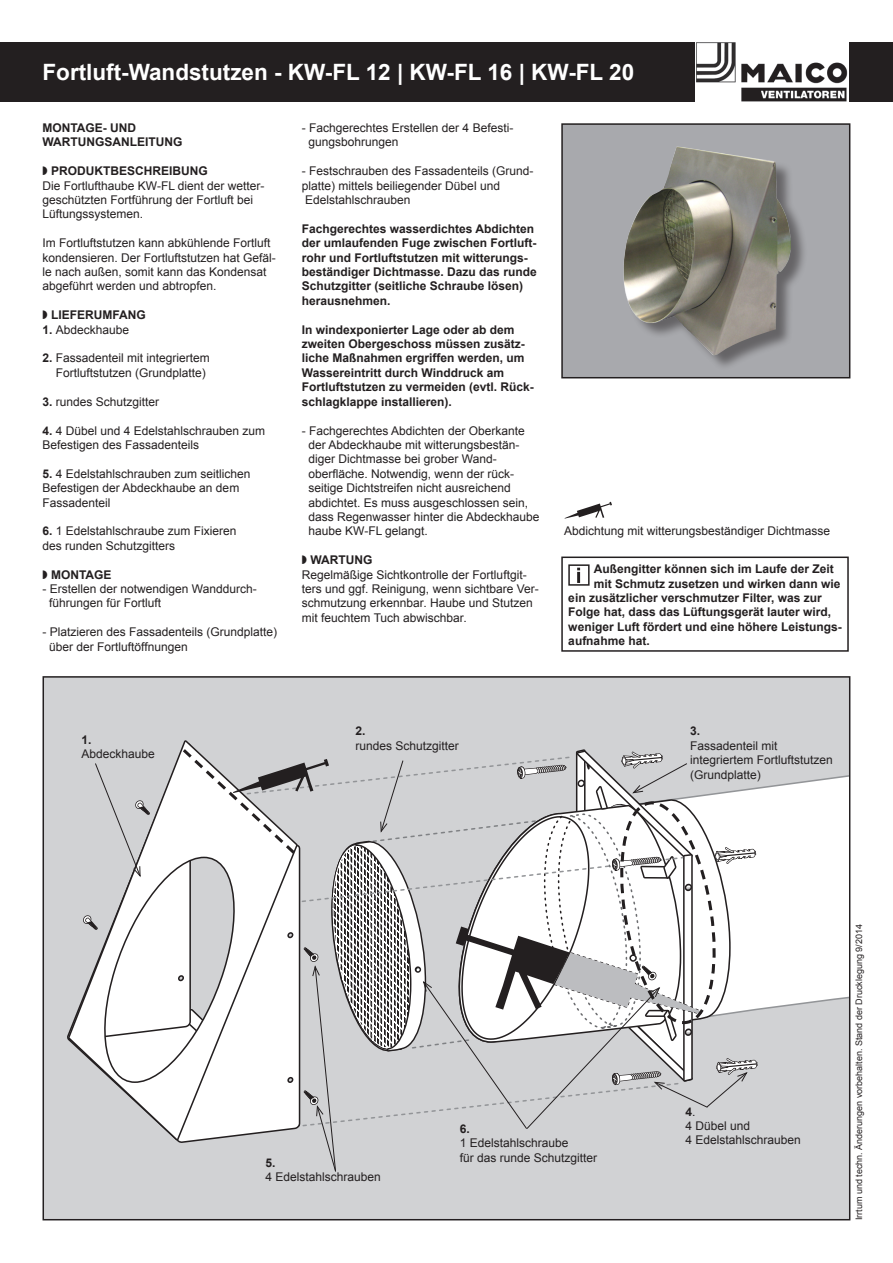
<style>
.page{position:relative;width:893px;height:1263px;background:#fff}
.page>*{position:absolute;margin:0;border:0;box-sizing:border-box;transform-origin:0 0}
.t1{font:700 22.5px "Arial";color:#fff}
.t2{font:12px/14.4px "Arial";color:#231f20}
.t3{font:700 12px/14.4px "Arial";color:#231f20}
.t4{font:9px "Arial";color:#231f20}
.s1{font-weight:700}
.s2{font-weight:400}
</style>
<div class="page">
<div style="left:562px;top:124px;width:288px;height:254px;background:#a8a9ad"></div>
<div style="left:561px;top:123px;width:289px;height:255px;border:2px solid #231f20"></div>
<div style="left:43px;top:677px;width:807px;height:543px;background:#d1d2d4"></div>
<div style="left:763px;top:775px;width:85px;height:235px;background:#fff"></div>
<div style="left:625px;top:148px;width:182px;height:223px;background:#231f20;opacity:.5"></div>
<img style="left:623px;top:147px;width:168px;height:208px">
<svg style="left:67px;top:741px;width:696px;height:431px"></svg>
<div style="left:568px;top:564px;width:22px;height:22px;border:2px solid #231f20"></div>
<div style="left:561px;top:556px;width:288px;height:96px;border:2px solid #231f20"></div>
<svg style="left:577px;top:568px;width:3px;height:15px"></svg>
<svg style="left:565px;top:502px;width:47px;height:17px"></svg>
<div style="left:0;top:43px;width:893px;height:59px;background:#231f20"></div>
<img style="left:696px;top:42px;width:153px;height:60px">
<p class="t1" style="left:43px;top:58px;width:593px">Fortluft-Wandstutzen - KW-FL 12 | KW-FL 16 | KW-FL 20</p>
<p class="t3" style="left:43px;top:121px;width:95px">MONTAGE- UND</p>
<p class="t3" style="left:43px;top:135px;width:141px">WARTUNGSANLEITUNG</p>
<p class="t3" style="left:51px;top:164px;width:158px">PRODUKTBESCHREIBUNG</p>
<p class="t2" style="left:43px;top:178px;width:224px">Die Fortlufthaube KW-FL dient der wetter&shy;geschützten Fortführung der Fortluft bei<br>Lüftungssystemen.</p>
<p class="t2" style="left:43px;top:236px;width:235px">Im Fortluftstutzen kann abkühlende Fortluft kondensieren. Der Fortluftstutzen hat Gefäl&shy;le nach außen, somit kann das Kondensat abgeführt werden und abtropfen.</p>
<p class="t3" style="left:51px;top:308px;width:96px">LIEFERUMFANG</p>
<p class="t2" style="left:43px;top:322px;width:88px"><span class="s1">1.</span> Abdeckhaube</p>
<p class="t2" style="left:43px;top:351px;width:169px"><span class="s1">2.</span> Fassadenteil mit integriertem</p>
<p class="t2" style="left:56px;top:366px;width:152px">Fortluftstutzen (Grundplatte)</p>
<p class="t2" style="left:43px;top:394px;width:118px"><span class="s1">3.</span> rundes Schutzgitter</p>
<p class="t2" style="left:43px;top:423px;width:224px"><span class="s1">4.</span> 4 Dübel und 4 Edelstahlschrauben zum<br>Befestigen des Fassadenteils</p>
<p class="t2" style="left:43px;top:466px;width:210px"><span class="s1">5.</span> 4 Edelstahlschrauben zum seitlichen</p>
<p class="t2" style="left:43px;top:481px;width:198px">Befestigen der Abdeckhaube an dem</p>
<p class="t2" style="left:43px;top:495px;width:70px">Fassadenteil</p>
<p class="t2" style="left:43px;top:524px;width:196px"><span class="s1">6.</span> 1 Edelstahlschraube zum Fixieren</p>
<p class="t2" style="left:43px;top:538px;width:134px">des runden Schutzgitters</p>
<p class="t3" style="left:51px;top:567px;width:62px">MONTAGE</p>
<p class="t2" style="left:43px;top:582px;width:216px">- Erstellen der notwendigen Wanddurch-</p>
<p class="t2" style="left:49px;top:596px;width:114px">führungen für Fortluft</p>
<p class="t2" style="left:43px;top:625px;width:236px">- Platzieren des Fassadenteils (Grundplatte)</p>
<p class="t2" style="left:49px;top:639px;width:140px">über der Fortluftöffnungen</p>
<p class="t2" style="left:302px;top:121px;width:213px">- Fachgerechtes Erstellen der 4 Befesti-</p>
<p class="t2" style="left:309px;top:135px;width:92px">gungsbohrungen</p>
<p class="t2" style="left:302px;top:164px;width:233px">- Festschrauben des Fassadenteils (Grund-</p>
<p class="t2" style="left:302px;top:178px;width:200px">platte) mittels beiliegender Dübel und</p>
<p class="t2" style="left:305px;top:193px;width:107px">Edelstahlschrauben</p>
<p class="t3" style="left:302px;top:222px;width:236px">Fachgerechtes wasserdichtes Abdichten der umlaufenden Fuge zwischen Fortluft&shy;rohr und Fortluftstutzen mit witterungs&shy;beständiger Dichtmasse. Dazu das runde Schutzgitter (seitliche Schraube lösen) herausnehmen.</p>
<p class="t3" style="left:302px;top:323px;width:234px">In windexponierter Lage oder ab dem zweiten Obergeschoss müssen zusätz&shy;liche Maßnahmen ergriffen werden, um Wassereintritt durch Winddruck am Fortluftstutzen zu vermeiden (evtl. Rück&shy;schlagklappe installieren).</p>
<p class="t2" style="left:302px;top:423px;width:224px">- Fachgerechtes Abdichten der Oberkante</p>
<p class="t2" style="left:309px;top:438px;width:212px">der Abdeckhaube mit witterungsbestän-</p>
<p class="t2" style="left:309px;top:452px;width:190px">diger Dichtmasse bei grober Wand-</p>
<p class="t2" style="left:309px;top:466px;width:207px">oberfläche. Notwendig, wenn der rück-</p>
<p class="t2" style="left:309px;top:481px;width:204px">seitige Dichtstreifen nicht ausreichend</p>
<p class="t2" style="left:309px;top:495px;width:221px">abdichtet. Es muss ausgeschlossen sein,</p>
<p class="t2" style="left:309px;top:510px;width:232px">dass Regenwasser hinter die Abdeckhaube</p>
<p class="t2" style="left:309px;top:524px;width:121px">haube KW-FL gelangt.</p>
<p class="t3" style="left:310px;top:553px;width:63px">WARTUNG</p>
<p class="t2" style="left:302px;top:567px;width:238px">Regelmäßige Sichtkontrolle der Fortluftgit&shy;ters und ggf. Reinigung, wenn sichtbare Ver&shy;schmutzung erkennbar. Haube und Stutzen mit feuchtem Tuch abwischbar.</p>
<p class="t2" style="left:564px;top:524px;width:268px">Abdichtung mit witterungsbeständiger Dichtmasse</p>
<p class="t3" style="left:594px;top:562px;width:242px">Außengitter können sich im Laufe der Zeit</p>
<p class="t3" style="left:594px;top:576px;width:248px">mit Schmutz zusetzen und wirken dann wie</p>
<p class="t3" style="left:568px;top:591px;width:255px">ein zusätzlicher verschmutzer Filter, was zur</p>
<p class="t3" style="left:568px;top:605px;width:264px">Folge hat, dass das Lüftungsgerät lauter wird,</p>
<p class="t3" style="left:568px;top:620px;width:275px">weniger Luft fördert und eine höhere Leistungs-</p>
<p class="t3" style="left:568px;top:634px;width:83px">aufnahme hat.</p>
<p class="t3" style="left:81px;top:732px;width:12px">1.</p>
<p class="t2" style="left:81px;top:747px;width:75px">Abdeckhaube</p>
<p class="t3" style="left:355px;top:724px;width:12px">2.</p>
<p class="t2" style="left:355px;top:738px;width:105px">rundes Schutzgitter</p>
<p class="t3" style="left:690px;top:724px;width:12px">3.</p>
<p class="t2" style="left:690px;top:738px;width:89px">Fassadenteil mit</p>
<p class="t2" style="left:690px;top:753px;width:144px">integriertem Fortluftstutzen</p>
<p class="t2" style="left:690px;top:767px;width:72px">(Grundplatte)</p>
<p class="t3" style="left:265px;top:1156px;width:12px">5.</p>
<p class="t2" style="left:265px;top:1170px;width:117px">4 Edelstahlschrauben</p>
<p class="t3" style="left:460px;top:1122px;width:12px">6.</p>
<p class="t2" style="left:460px;top:1136px;width:110px">1 Edelstahlschraube</p>
<p class="t2" style="left:460px;top:1150px;width:139px">für das runde Schutzgitter</p>
<p class="t3" style="left:685px;top:1104px;width:12px">4<span class="s2">.</span></p>
<p class="t2" style="left:685px;top:1119px;width:66px">4 Dübel und</p>
<p class="t2" style="left:685px;top:1133px;width:117px">4 Edelstahlschrauben</p>
<p class="t4" style="left:853px;top:1220px;width:298px;rotate:-90deg">Irrtum und techn. Änderungen vorbehalten. Stand der Drucklegung 9/2014</p>
</div>
